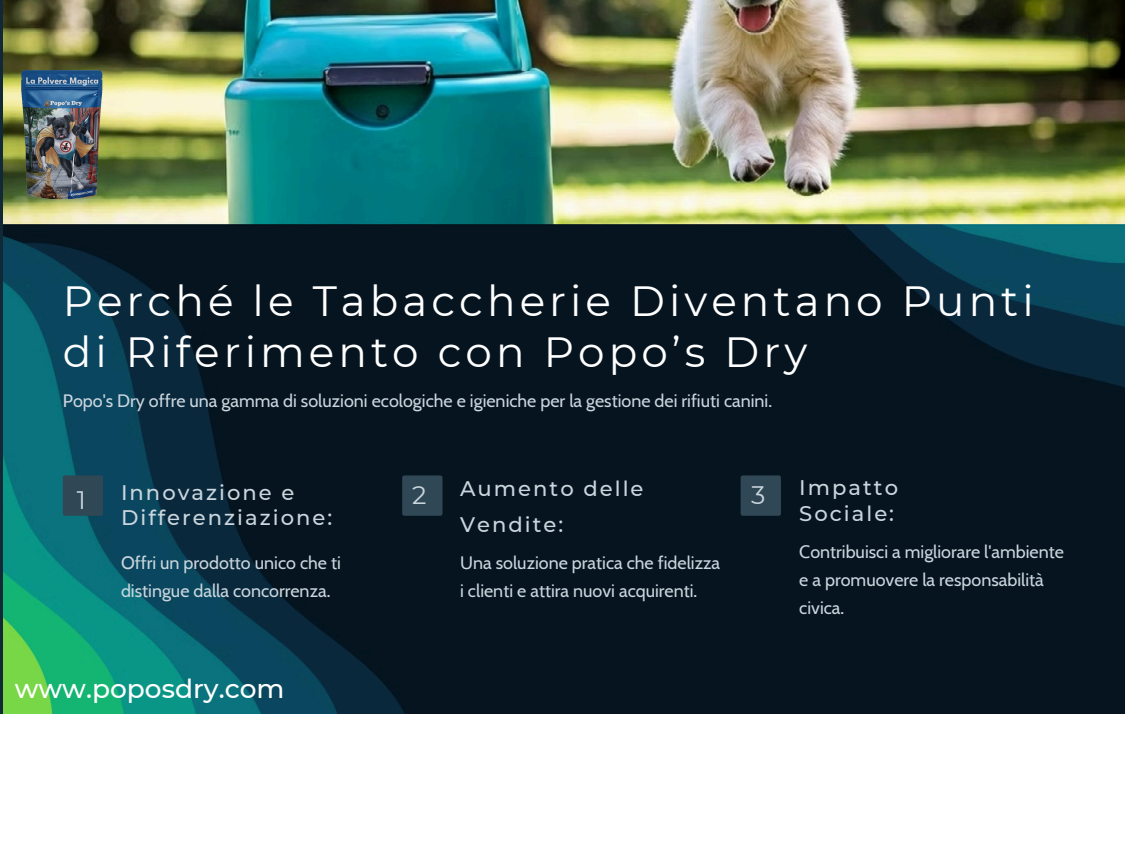
<style>
.page{position:relative;width:1125px;height:859px;background:#fff}
.page>*{position:absolute;margin:0;border:0;box-sizing:border-box;transform-origin:0 0}
.t1{font:42.25px/51.5px "Montserrat";letter-spacing:.095em;color:#fff}
.t2{font:500 26.5px "Montserrat";color:#fff}
.t3{font:25.25px "Montserrat";color:#cad6de}
.t4{font:500 21.12px/35.6px "Montserrat";letter-spacing:.095em;color:#cad6de}
.t5{font:17.88px/28.1px "Cabin";color:#cad6de}
</style>
<div class="page">
<img style="left:3px;top:0;width:1122px;height:713px">
<div style="left:63px;top:475px;width:40px;height:41px;background:#304755"></div>
<svg style="left:402px;top:475px;width:40px;height:41px;background:#2e4553"></svg>
<div style="left:741px;top:475px;width:40px;height:41px;background:#304755"></div>
<img style="left:0;top:55px;width:180px;height:157px">
<p class="t1" style="left:63px;top:275px;width:973px">Perché le Tabaccherie Diventano Punti di Riferimento con Popo’s Dry</p>
<p class="t5" style="left:63px;top:386px;width:711px">Popo's Dry offre una gamma di soluzioni ecologiche e igieniche per la gestione dei rifiuti canini.</p>
<p class="t4" style="left:460px;top:470px;width:185px">Aumento delle<br>Vendite:</p>
<h1 class="t4" style="left:799px;top:475px;width:100px;line-height:25.2px">Impatto<br>Sociale:</h1>
<h2 class="t3" style="left:77px;top:484px;width:11px">1</h2>
<h2 class="t4" style="left:121px;top:474px;width:175px">Innovazione e</h2>
<p class="t3" style="left:412px;top:480px;width:16px">2</p>
<p class="t3" style="left:751px;top:480px;width:16px">3</p>
<h2 class="t4" style="left:121px;top:500px;width:213px">Differenziazione:</h2>
<h2 class="t5" style="left:121px;top:549px;width:221px">Offri un prodotto unico che ti distingue dalla concorrenza.</h2>
<p class="t5" style="left:460px;top:549px;width:262px">Una soluzione pratica che fidelizza i clienti e attira nuovi acquirenti.</p>
<p class="t5" style="left:799px;top:537px;width:266px">Contribuisci a migliorare l'ambiente e a promuovere la responsabilità civica.</p>
<p class="t2" style="left:15px;top:672px;width:271px">www.poposdry.com</p>
</div>
